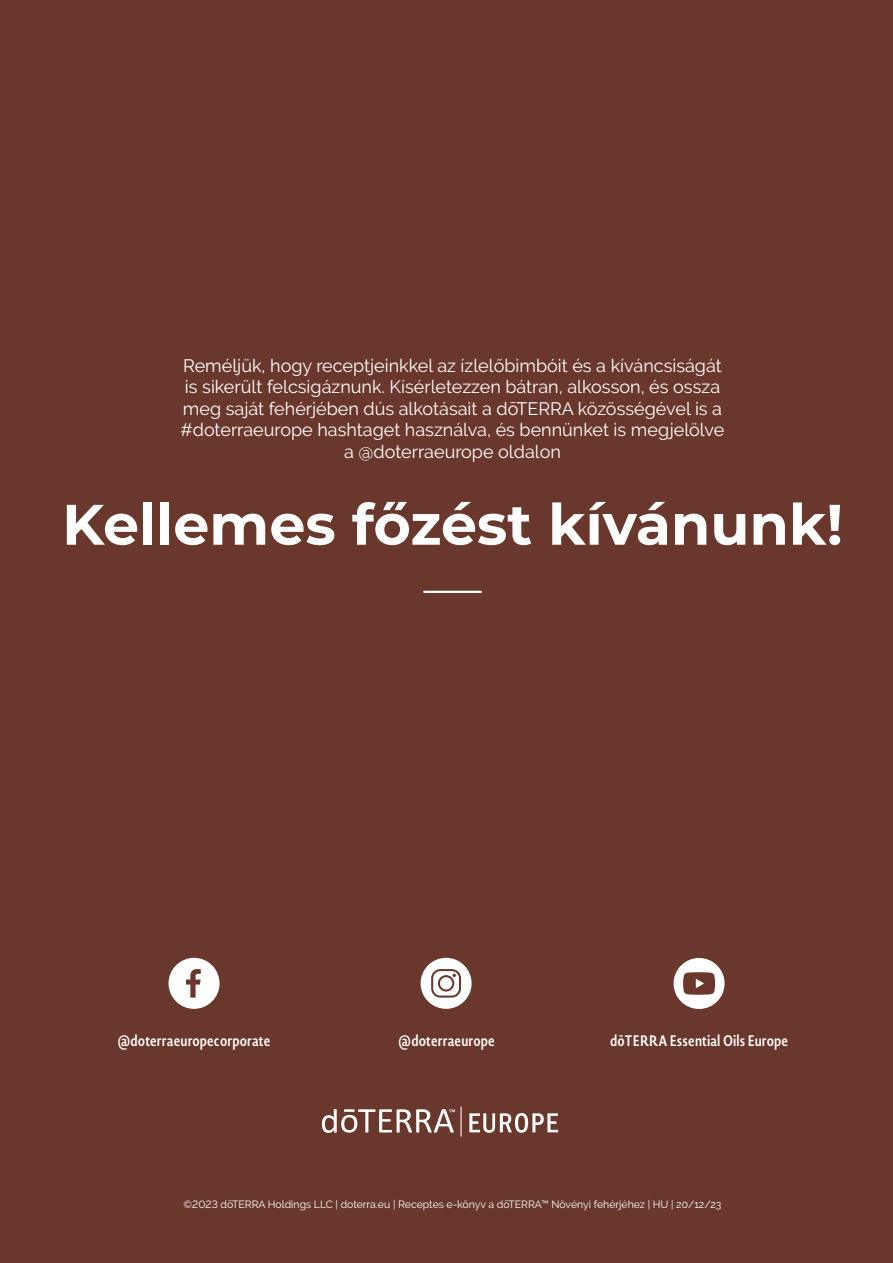
<style>
.page{position:relative;width:893px;height:1263px;background:#69372b}
.page>*{position:absolute;margin:0;border:0;box-sizing:border-box;transform-origin:0 0}
.t1{font:700 57px "Montserrat";color:#fff}
.t2{font:18px/21.6px "Raleway";color:#fff;text-align:center}
.t3{font:600 15px "Novel Sans Cond Pro";letter-spacing:.01em;color:#fff}
.t4{font:10.5px "Raleway";color:#fff}
</style>
<div class="page">
<svg style="left:469px;top:1113px;width:89px;height:20px"></svg>
<hr style="left:460px;top:1106px;width:2px;height:31px;background:#fff">
<svg style="left:322px;top:1109px;width:133px;height:24px"></svg>
<svg style="left:421px;top:958px;width:51px;height:51px"></svg>
<svg style="left:674px;top:958px;width:51px;height:51px"></svg>
<svg style="left:169px;top:958px;width:51px;height:51px"></svg>
<hr style="left:424px;top:591px;width:57px;height:2px;background:#fff">
<p class="t2" style="left:181px;top:354px;width:545px">Reméljük, hogy receptjeinkkel az ízlelőbimbóit és a kíváncsiságát is sikerült felcsigáznunk. Kísérletezzen bátran, alkosson, és ossza meg saját fehérjében dús alkotásait a dōTERRA közösségével is a #doterraeurope hashtaget használva, és bennünket is megjelölve a @doterraeurope oldalon</p>
<h1 class="t1" style="left:62px;top:483px;width:782px">Kellemes főzést kívánunk!</h1>
<p class="t3" style="left:117px;top:1030px;width:155px">@doterraeuropecorporate</p>
<p class="t3" style="left:398px;top:1030px;width:98px">@doterraeurope</p>
<p class="t3" style="left:610px;top:1030px;width:179px">dōTERRA Essential Oils Europe</p>
<p class="t4" style="left:184px;top:1198px;width:539px">©2023 dōTERRA Holdings LLC | doterra.eu | Receptes e-könyv a dōTERRA™ Növényi fehérjéhez | HU | 20/12/23</p>
</div>
